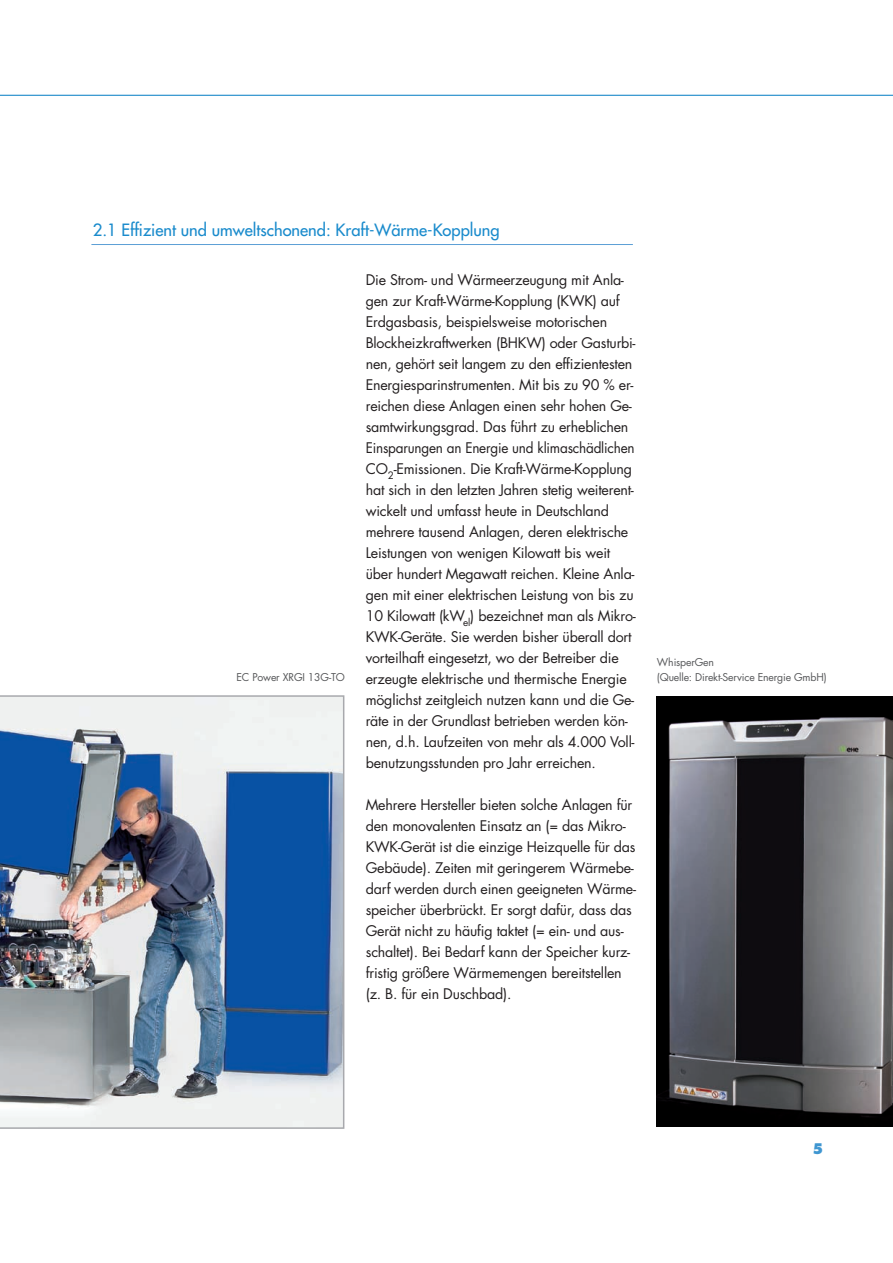
<style>
.page{position:relative;width:893px;height:1263px;background:#fff}
.page>*{position:absolute;margin:0;border:0;box-sizing:border-box;transform-origin:0 0}
.t1{font:16.5px "Futura";color:#1a8bcc}
.t2{font:14.25px/21px "Futura";letter-spacing:-.015em;color:#231f20}
.t3{font:800 14.25px "Futura";color:#3f96d1;scale:.9 1}
.t4{font:10.5px/15px "Futura";letter-spacing:-.015em;color:#57585a}
</style>
<div class="page">
<svg style="left:0;top:94px;width:893px;height:2px;background:#7fbce0"></svg>
<hr style="left:91px;top:244px;width:542px;height:1px;background:#5c9fd6">
<img style="left:0;top:695px;width:344px;height:434px">
<img style="left:657px;top:696px;width:236px;height:431px">
<p class="t1" style="left:93px;top:220px;width:408px">2.1 Effizient und umweltschonend: Kraft-Wärme-Kopplung</p>
<p class="t4" style="left:236px;top:669px;width:110px">EC Power XRGI 13G-TO</p>
<p class="t2" style="left:366px;top:270px;width:272px">Die Strom- und Wärmeerzeugung mit Anla&shy;gen zur Kraft-Wärme-Kopplung (KWK) auf Erdgasbasis, beispielsweise motorischen Blockheizkraftwerken (BHKW) oder Gasturbi&shy;nen, gehört seit langem zu den effizientesten Energiesparinstrumenten. Mit bis zu 90 % er&shy;reichen diese Anlagen einen sehr hohen Ge&shy;samtwirkungsgrad. Das führt zu erheblichen Einsparungen an Energie und klimaschädlichen CO<sub>2</sub>-Emissionen. Die Kraft-Wärme-Kopplung hat sich in den letzten Jahren stetig weiterent&shy;wickelt und umfasst heute in Deutschland mehrere tausend Anlagen, deren elektrische Leistungen von wenigen Kilowatt bis weit über hundert Megawatt reichen. Kleine Anla&shy;gen mit einer elektrischen Leistung von bis zu 10 Kilowatt (kW<sub>el</sub>) bezeichnet man als Mikro-KWK-Geräte. Sie werden bisher überall dort vorteilhaft eingesetzt, wo der Betreiber die erzeugte elektrische und thermische Energie möglichst zeitgleich nutzen kann und die Ge&shy;räte in der Grundlast betrieben werden kön&shy;nen, d.h. Laufzeiten von mehr als 4.000 Voll&shy;benutzungsstunden pro Jahr erreichen.</p>
<p class="t2" style="left:366px;top:795px;width:272px">Mehrere Hersteller bieten solche Anlagen für den monovalenten Einsatz an (= das Mikro-KWK-Gerät ist die einzige Heizquelle für das Gebäude). Zeiten mit geringerem Wärmebe&shy;darf werden durch einen geeigneten Wärme&shy;speicher überbrückt. Er sorgt dafür, dass das Gerät nicht zu häufig taktet (= ein- und aus&shy;schaltet). Bei Bedarf kann der Speicher kurz&shy;fristig größere Wärmemengen bereitstellen (z. B. für ein Duschbad).</p>
<p class="t4" style="left:657px;top:655px;width:171px">WhisperGen<br>(Quelle: Direkt-Service Energie GmbH)</p>
<p class="t3" style="left:813px;top:1139px;width:13px">5</p>
</div>
